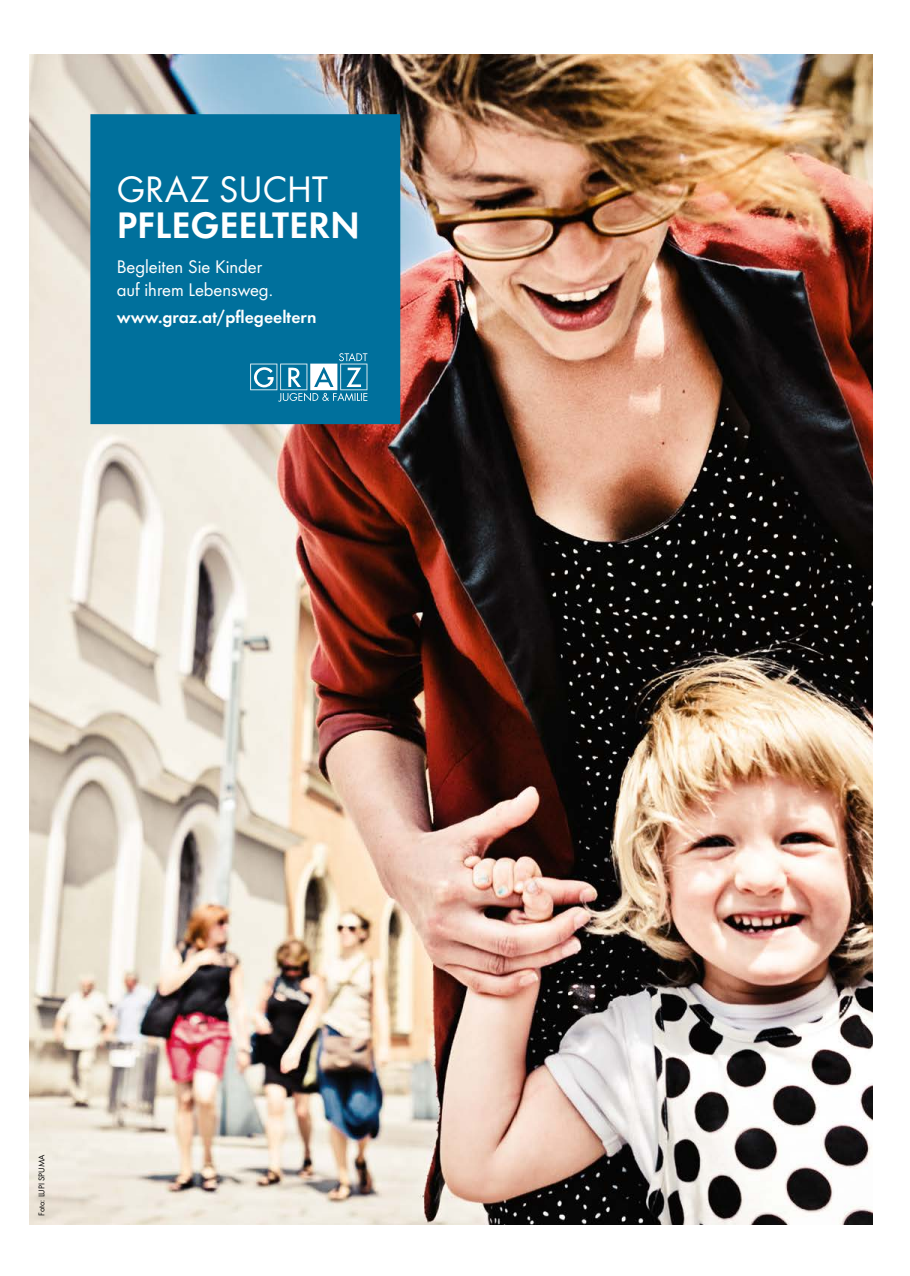
<style>
.page{position:relative;width:910px;height:1276px;background:#fff}
.page>*{position:absolute;margin:0;border:0;box-sizing:border-box;transform-origin:0 0}
.t1{font:38.25px/36.3px "Futura Dem";color:#fff}
.t2{font:18.9px/22.8px "Futura Boo";color:#fff}
.t3{font:17.7px "Futura Dem";color:#fff}
.t4{font:8.7px "Futura Boo";color:#000}
.s1{font-family:"Futura Boo"}
</style>
<div class="page">
<img style="left:30px;top:54px;width:842px;height:1170px">
<div style="left:90px;top:114px;width:310px;height:310px;background:#00709c"></div>
<svg style="left:250px;top:353px;width:117px;height:49px;background:#4395b5"></svg>
<p class="t1" style="left:117px;top:168px;width:245px"><span class="s1">GRAZ SUCHT<br></span>PFLEGEELTERN</p>
<p class="t2" style="left:117px;top:255px;width:158px">Begleiten Sie Kinder auf ihrem Lebensweg.</p>
<p class="t3" style="left:117px;top:304px;width:201px">www.graz.at/pflegeeltern</p>
<p class="t4" style="left:36px;top:1216px;width:63px;rotate:-90deg">Foto: LUPI SPUMA</p>
</div>
